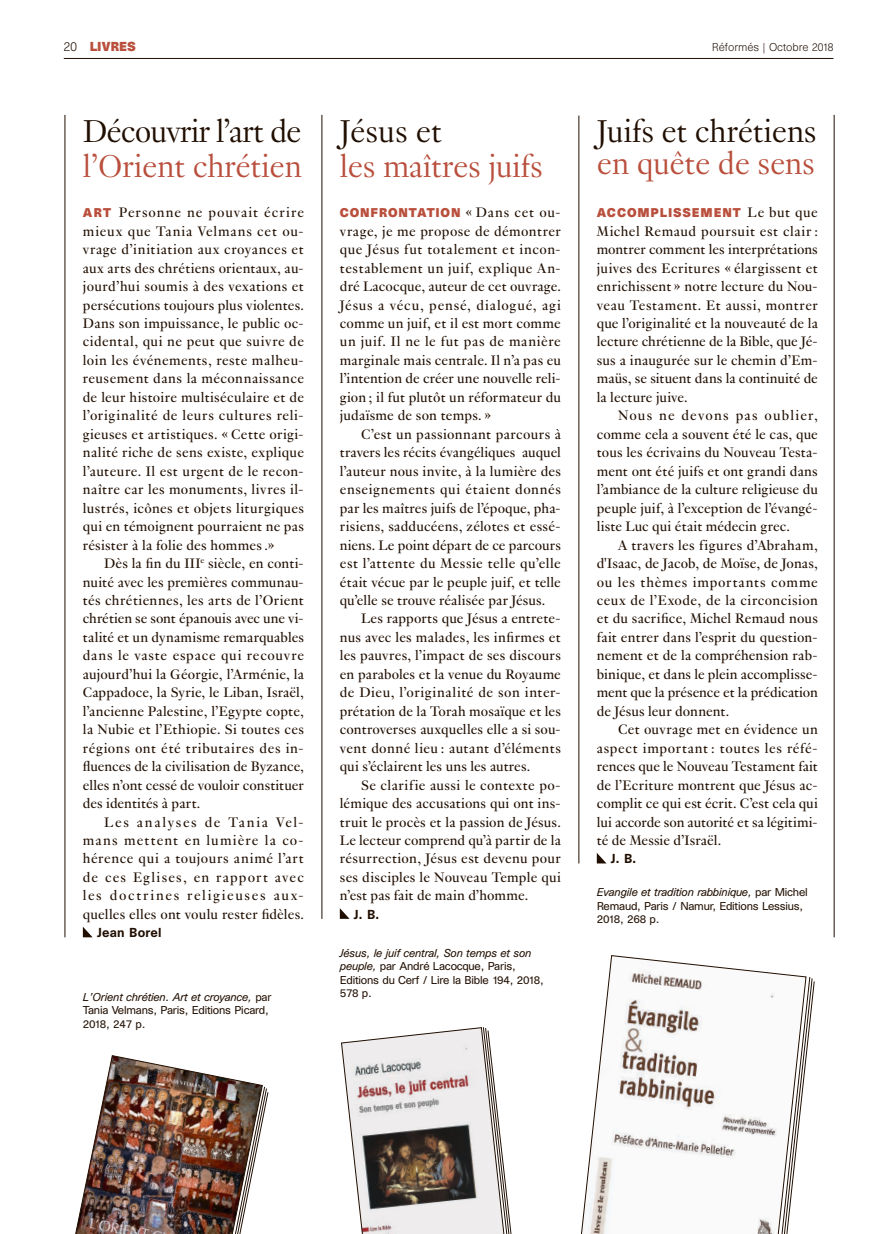
<style>
.page{position:relative;width:893px;height:1234px;background:#fff}
.page>*{position:absolute;margin:0;border:0;box-sizing:border-box;transform-origin:0 0}
.t1{font:300 34.5px "Genath";letter-spacing:-.01em;color:#b94f3c}
.t2{font:300 34.5px "Genath";letter-spacing:-.01em;color:#200e00}
.t3{font:300 34.5px "Genath";letter-spacing:-.03em;color:#200e00}
.t4{font:15px/18.5px "Genath";letter-spacing:.005em;color:#200e00;text-align:justify}
.t5{font:500 12px "Unica SB";letter-spacing:.02em;color:#200e00}
.t6{font:700 12px "Unica SB";color:#b94f3c}
.t7{font:700 11.7px "Unica SB";letter-spacing:.07em;color:#b94f3c}
.t8{font:10.5px/13.5px "Unica SB";letter-spacing:-.02em;color:#200e00}
.t9{font:300 10.5px "Unica SB";color:#200e00}
.s1{font-weight:300;color:#200e00}
.s2{font-family:"Unica SB";font-weight:700;font-size:11.7px;color:#b94f3c}
.s3{font-style:italic}
.s4{font-family:"Genath";font-weight:400;font-size:15px;color:#200e00}
</style>
<div class="page">
<hr style="left:579px;top:116px;width:1px;height:747px;background:#200e00">
<hr style="left:322px;top:115px;width:1px;height:803px;background:#200e00">
<hr style="left:65px;top:115px;width:1px;height:822px;background:#200e00">
<hr style="left:834px;top:115px;width:1px;height:822px;background:#200e00">
<svg style="left:83px;top:927px;width:10px;height:10px"></svg>
<svg style="left:340px;top:908px;width:9px;height:10px"></svg>
<svg style="left:341px;top:1027px;width:171px;height:206px"></svg>
<img style="left:75px;top:1055px;width:193px;height:178px">
<svg style="left:806px;top:976px;width:9px;height:86px"></svg>
<svg style="left:581px;top:955px;width:225px;height:278px"></svg>
<svg style="left:597px;top:853px;width:9px;height:10px"></svg>
<hr style="left:64px;top:58px;width:769px;height:1px;background:#200e00">
<p class="t6" style="left:64px;top:39px;width:73px"><span class="s1">20</span> LIVRES</p>
<p class="t9" style="left:712px;top:41px;width:123px">Réformés | Octobre 2018</p>
<h1 class="t3" style="left:83px;top:107px;width:220px">Découvrir l’art de</h1>
<h1 class="t1" style="left:83px;top:141px;width:221px">l’Orient chrétien</h1>
<p class="t4" style="left:83px;top:202px;width:223px"><span class="s2">ART</span> Personne ne pouvait écrire mieux que Tania Velmans cet ou&shy;vrage d’initiation aux croyances et aux arts des chrétiens orientaux, au&shy;jourd’hui soumis à des vexations et persécutions toujours plus violentes.<br>Dans son impuissance, le public oc&shy;cidental, qui ne peut que suivre de loin les événements, reste malheu&shy;reusement dans la méconnaissance de leur histoire multiséculaire et de l’originalité de leurs cultures reli&shy;gieuses et artistiques. « Cette origi&shy;nalité riche de sens existe, explique l’auteure. Il est urgent de le recon&shy;naître car les monuments, livres il&shy;lustrés, icônes et objets liturgiques qui en témoignent pourraient ne pas résister à la folie des hommes .»</p>
<p class="t4" style="left:83px;top:553px;width:223px;text-indent:21px">Dès la fin du III<sup>e</sup> siècle, en conti&shy;nuité avec les premières communau&shy;tés chrétiennes, les arts de l’Orient chrétien se sont épanouis avec une vi&shy;talité et un dynamisme remarquables dans le vaste espace qui recouvre aujourd’hui la Géorgie, l’Arménie, la Cappadoce, la Syrie, le Liban, Israël, l’ancienne Palestine, l’Egypte copte, la Nubie et l’Ethiopie. Si toutes ces régions ont été tributaires des in&shy;fluences de la civilisation de Byzance, elles n’ont cessé de vouloir constituer des identités à part.</p>
<p class="t4" style="left:83px;top:811px;width:223px;text-indent:21px">Les analyses de Tania Vel&shy;mans mettent en lumière la co&shy;hérence qui a toujours animé l’art de ces Eglises, en rapport avec les doctrines religieuses aux&shy;quelles elles ont voulu rester fidèles.</p>
<p class="t5" style="left:97px;top:925px;width:66px">Jean Borel</p>
<p class="t8" style="left:83px;top:990px;width:190px"><span class="s3">L’Orient chrétien. Art et croyance,</span> par<br>Tania Velmans, Paris, Editions Picard,<br>2018, 247 p.</p>
<h1 class="t2" style="left:340px;top:107px;width:104px">Jésus et</h1>
<h1 class="t1" style="left:340px;top:141px;width:205px">les maîtres juifs</h1>
<p class="t7" style="left:340px;top:205px;width:223px">CONFRONTATION <span class="s4">« Dans cet ou-</span></p>
<p class="t4" style="left:340px;top:220px;width:223px">vrage, je me propose de démontrer que Jésus fut totalement et incon&shy;testablement un juif, explique An&shy;dré Lacocque, auteur de cet ouvrage.<br>Jésus a vécu, pensé, dialogué, agi comme un juif, et il est mort comme un juif. Il ne le fut pas de manière marginale mais centrale. Il n’a pas eu l’intention de créer une nouvelle reli&shy;gion ; il fut plutôt un réformateur du judaïsme de son temps. »</p>
<p class="t4" style="left:340px;top:423px;width:223px;text-indent:21px">C’est un passionnant parcours à travers les récits évangéliques auquel l’auteur nous invite, à la lumière des enseignements qui étaient donnés par les maîtres juifs de l’époque, pha&shy;risiens, sadducéens, zélotes et essé&shy;niens. Le point départ de ce parcours est l’attente du Messie telle qu’elle était vécue par le peuple juif, et telle qu’elle se trouve réalisée par Jésus.</p>
<p class="t4" style="left:340px;top:608px;width:223px;text-indent:21px">Les rapports que Jésus a entrete&shy;nus avec les malades, les infirmes et les pauvres, l’impact de ses discours en paraboles et la venue du Royaume de Dieu, l’originalité de son inter&shy;prétation de la Torah mosaïque et les controverses auxquelles elle a si sou&shy;vent donné lieu : autant d’éléments qui s’éclairent les uns les autres.</p>
<p class="t4" style="left:340px;top:774px;width:223px;text-indent:21px">Se clarifie aussi le contexte po&shy;lémique des accusations qui ont ins&shy;truit le procès et la passion de Jésus.<br>Le lecteur comprend qu’à partir de la résurrection, Jésus est devenu pour ses disciples le Nouveau Temple qui n’est pas fait de main d’homme.</p>
<p class="t5" style="left:354px;top:906px;width:27px">J. B.</p>
<p class="t8" style="left:340px;top:946px;width:205px"><span class="s3">Jésus, le juif central, Son temps et son peuple,</span> par André Lacocque, Paris,<br>Editions du Cerf / Lire la Bible 194, 2018,<br>578 p.</p>
<h1 class="t2" style="left:597px;top:107px;width:221px">Juifs et chrétiens</h1>
<h1 class="t1" style="left:597px;top:138px;width:220px">en quête de sens</h1>
<p class="t7" style="left:597px;top:205px;width:223px">ACCOMPLISSEMENT <span class="s4">Le but que</span></p>
<p class="t4" style="left:597px;top:220px;width:223px">Michel Remaud poursuit est clair : montrer comment les interprétations juives des Ecritures « élargissent et enrichissent » notre lecture du Nou&shy;veau Testament. Et aussi, montrer que l’originalité et la nouveauté de la lecture chrétienne de la Bible, que Jé&shy;sus a inaugurée sur le chemin d’Em&shy;maüs, se situent dans la continuité de la lecture juive.</p>
<p class="t4" style="left:597px;top:405px;width:223px;text-indent:21px">Nous ne devons pas oublier, comme cela a souvent été le cas, que tous les écrivains du Nouveau Testa&shy;ment ont été juifs et ont grandi dans l’ambiance de la culture religieuse du peuple juif, à l’exception de l’évangé&shy;liste Luc qui était médecin grec.</p>
<p class="t4" style="left:597px;top:534px;width:223px;text-indent:21px">A travers les figures d’Abraham, d'Isaac, de Jacob, de Moïse, de Jonas, ou les thèmes importants comme ceux de l’Exode, de la circoncision et du sacrifice, Michel Remaud nous fait entrer dans l’esprit du question&shy;nement et de la compréhension rab&shy;binique, et dans le plein accomplisse&shy;ment que la présence et la prédication de Jésus leur donnent.</p>
<p class="t4" style="left:597px;top:719px;width:223px;text-indent:21px">Cet ouvrage met en évidence un aspect important : toutes les réfé&shy;rences que le Nouveau Testament fait de l’Ecriture montrent que Jésus ac&shy;complit ce qui est écrit. C’est cela qui lui accorde son autorité et sa légitimi&shy;té de Messie d’Israël.</p>
<p class="t5" style="left:611px;top:851px;width:27px">J. B.</p>
<p class="t8" style="left:597px;top:885px;width:212px"><span class="s3">Evangile et tradition rabbinique,</span> par Michel<br>Remaud, Paris / Namur, Editions Lessius,<br>2018, 268 p.</p>
</div>
